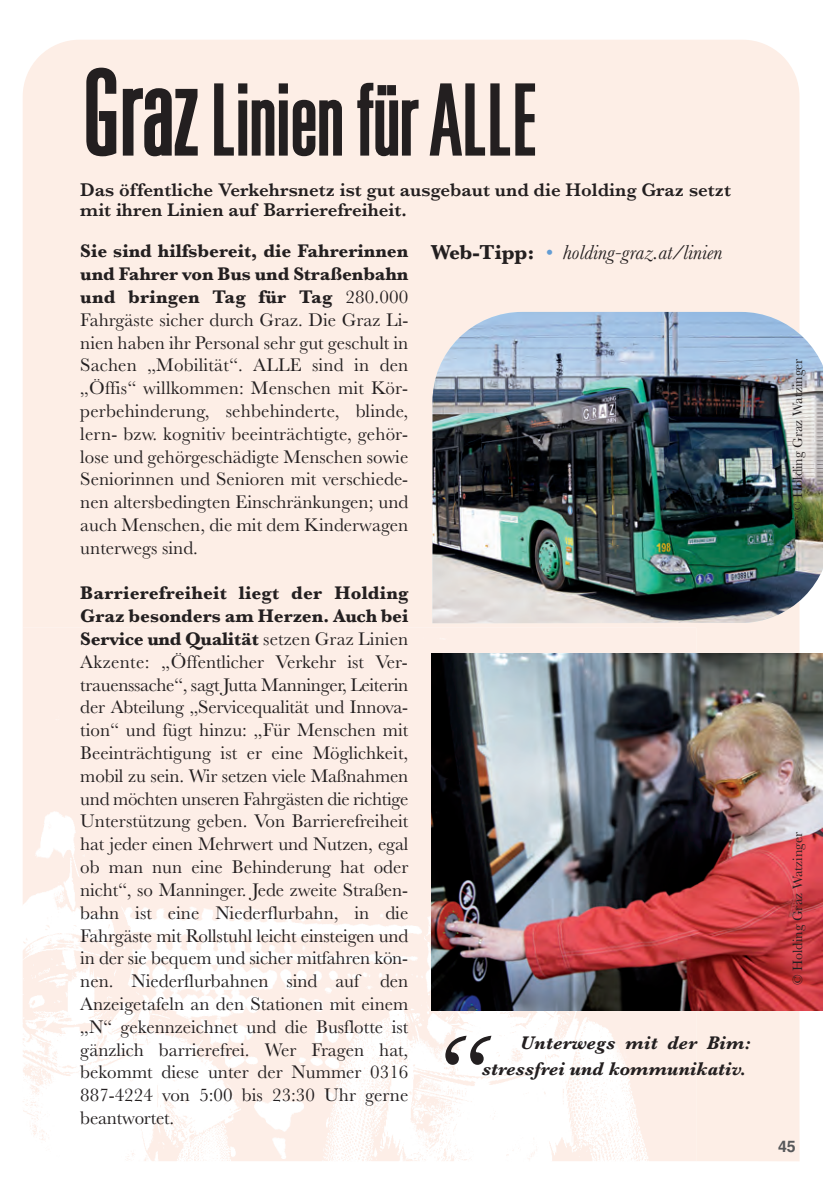
<style>
.page{position:relative;width:823px;height:1191px;background:#fff}
.page>*{position:absolute;margin:0;border:0;box-sizing:border-box;transform-origin:0 0}
.t1{font:italic 600 97.2px "Baskerville";color:#231f20}
.t2{font:300 ultra-condensed 96px "Univers";color:#231f20}
.t3{font:italic 21px "Baskerville";color:#231f20}
.t4{font:19px/22.8px "Baskerville";color:#231f20;text-align:justify}
.t5{font:600 19px/20px "Baskerville";color:#231f20}
.t6{font:italic 700 19px/26px "Baskerville";color:#231f20;text-align:right}
.t7{font:700 16px "Helvetica";color:#57585a}
.t8{font:14px "Baskerville";color:#231f20}
.s1{font-size:116px}
.s2{font-weight:700}
.s3{font-weight:700;font-style:normal}
.s4{color:#639dd4}
</style>
<div class="page">
<div style="left:23px;top:40px;width:776px;height:1121px;background:#fdeee6"></div>
<img style="left:23px;top:627px;width:672px;height:534px">
<img style="left:432px;top:312px;width:390px;height:311px">
<img style="left:431px;top:653px;width:391px;height:357px">
<h2 class="t2" style="left:82px;top:85px;width:456px"><span class="s1">Graz</span> Linien für ALLE</h2>
<p class="t5" style="left:80px;top:179px;width:651px">Das öffentliche Verkehrsnetz ist gut ausgebaut und die Holding Graz setzt mit ihren Linien auf Barrierefreiheit.</p>
<p class="t4" style="left:80px;top:239px;width:329px"><span class="s2">Sie sind hilfsbereit, die Fahrerinnen und Fahrer von Bus und Straßenbahn und bringen Tag für Tag</span> 280.000<br>Fahrgäste sicher durch Graz. Die Graz Li&shy;nien haben ihr Personal sehr gut geschult in Sachen „Mobilität“. ALLE sind in den „Öffis“ willkommen: Menschen mit Kör&shy;perbehinderung, sehbehinderte, blinde, lern- bzw. kognitiv beeinträchtigte, gehör&shy;lose und gehörgeschädigte Menschen sowie Seniorinnen und Senioren mit verschiede&shy;nen altersbedingten Einschränkungen; und auch Menschen, die mit dem Kinderwagen unterwegs sind.</p>
<p class="t4" style="left:80px;top:581px;width:329px"><span class="s2">Barrierefreiheit liegt der Holding Graz besonders am Herzen. Auch bei Service und Qualität</span> setzen Graz Linien Akzente: „Öffentlicher Verkehr ist Ver&shy;trauenssache“, sagt Jutta Manninger, Leiterin der Abteilung „Servicequalität und Innova&shy;tion“ und fügt hinzu: „Für Menschen mit Beeinträchtigung ist er eine Möglichkeit, mobil zu sein. Wir setzen viele Maßnahmen und möchten unseren Fahrgästen die richtige Unterstützung geben. Von Barrierefreiheit hat jeder einen Mehrwert und Nutzen, egal ob man nun eine Behinderung hat oder nicht“, so Manninger. Jede zweite Straßen&shy;bahn ist eine Niederflurbahn, in die Fahrgäste mit Rollstuhl leicht einsteigen und in der sie bequem und sicher mitfahren kön&shy;nen. Niederflurbahnen sind auf den Anzeigetafeln an den Stationen mit einem „N“ gekennzeichnet und die Busflotte ist gänzlich barrierefrei. Wer Fragen hat, bekommt diese unter der Nummer 0316<br>887-4224 von 5:00 bis 23:30 Uhr gerne beantwortet.</p>
<p class="t3" style="left:431px;top:239px;width:293px"><span class="s3">Web-Tipp:</span> <span class="s4">•</span> holding-graz.at/linien</p>
<h1 class="t1" style="left:431px;top:1010px;width:52px">“</h1>
<p class="t6" style="left:481px;top:1029px;width:270px">Unterwegs mit der Bim: stressfrei und kommunikativ.</p>
<p class="t8" style="left:788px;top:512px;width:155px;rotate:-90deg">© Holding Graz Watzinger</p>
<p class="t8" style="left:788px;top:985px;width:155px;rotate:-90deg">© Holding Graz Watzinger</p>
<p class="t7" style="left:777px;top:1137px;width:19px">45</p>
</div>
